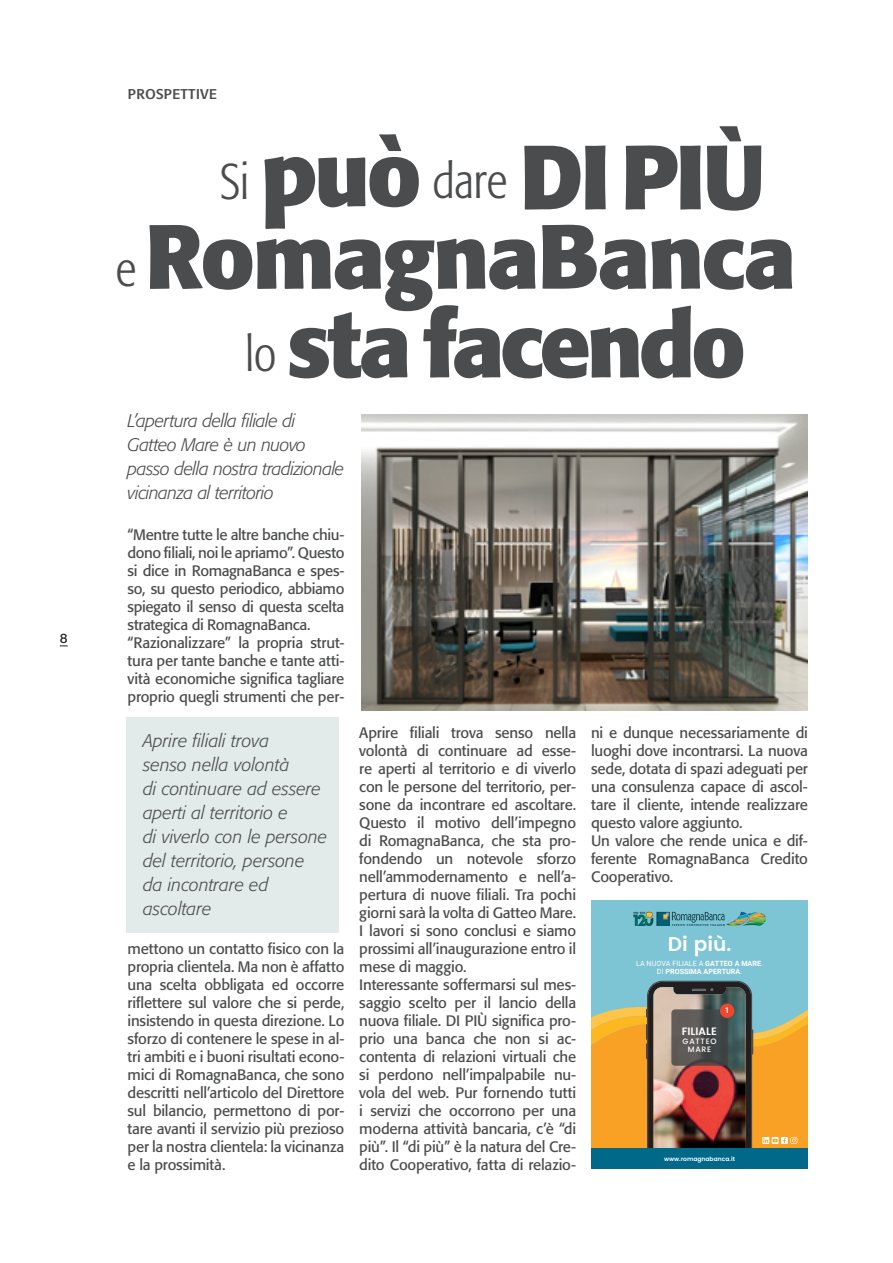
<style>
.page{position:relative;width:893px;height:1263px;background:#fff}
.page>*{position:absolute;margin:0;border:0;box-sizing:border-box;transform-origin:0 0}
.t1{font:700 90px "Formata";letter-spacing:-.03em;color:#4b4c4d}
.t2{font:300 condensed 49.65px "Formata";letter-spacing:-.01em;color:#4b4c4d}
.t3{font:600 19.8px "Poppins";color:#fff}
.abstract{font:italic 300 18px/24px "Formata";color:#4b4c4d}
.abstract-2{font:italic 300 18px/24px "Formata";letter-spacing:-.025em;color:#4b4c4d}
.t4{font:18px "Formata Regular SC";color:#4b4c4d}
.t5{font:15px/18px "Formata";letter-spacing:-.015em;color:#4b4c4d;text-align:justify}
.t6{font:13.5px "Formata";color:#231f20}
.t7{font:600 10.65px "Poppins";color:#fff}
.t8{font:700 8.25px "Roboto";color:#fff}
.t9{font:500 7.8px/7.8px "Poppins";letter-spacing:.095em;color:#fff;text-align:center}
.t10{font:700 7.2px/8.2px "Roboto";color:#fff;text-align:center}
.t11{font:600 6px "Poppins";color:#fff}
.s1{font-weight:400}
</style>
<div class="page">
<img style="left:362px;top:414px;width:446px;height:297px">
<div style="left:591px;top:900px;width:217px;height:269px;background:#7dc4d4"></div>
<img style="left:591px;top:981px;width:217px;height:168px">
<img style="left:634px;top:912px;width:131px;height:13px">
<div style="left:591px;top:1149px;width:217px;height:20px;background:#006888"></div>
<div style="left:126px;top:717px;width:213px;height:215px;background:#e3eaea"></div>
<p class="t6" style="left:60px;top:630px;width:9px">8</p>
<p class="t4" style="left:128px;top:82px;width:91px">prospettive</p>
<p class="t2" style="left:116px;top:240px;width:22px">e</p>
<p class="t1" style="left:261px;top:118px;width:162px">può</p>
<p class="t1" style="left:520px;top:121px;width:247px">DIPIÙ</p>
<p class="t2" style="left:432px;top:152px;width:76px">dare</p>
<p class="t2" style="left:220px;top:153px;width:31px">Si</p>
<p class="t1" style="left:145px;top:200px;width:653px">RomagnaBanca</p>
<p class="t1" style="left:287px;top:289px;width:460px">sta facendo</p>
<p class="t2" style="left:245px;top:325px;width:33px">lo</p>
<p class="abstract-2" style="left:128px;top:409px;width:169px">L’apertura della filiale di</p>
<p class="abstract-2" style="left:128px;top:433px;width:218px">Gatteo Mare è un nuovo passo della nostra tradizionale vicinanza al territorio</p>
<p class="t5" style="left:128px;top:526px;width:218px">“Mentre tutte le altre banche chiu&shy;dono filiali, noi le apriamo”. Questo si dice in RomagnaBanca e spes&shy;so, su questo periodico, abbiamo spiegato il senso di questa scelta strategica di RomagnaBanca.</p>
<p class="t5" style="left:128px;top:634px;width:218px">“Razionalizzare” la propria strut&shy;tura per tante banche e tante atti&shy;vità economiche significa tagliare proprio quegli strumenti che per-</p>
<p class="abstract" style="left:143px;top:729px;width:128px">Aprire filiali trova</p>
<p class="abstract" style="left:143px;top:753px;width:148px">senso nella volontà</p>
<p class="abstract" style="left:143px;top:777px;width:179px">di continuare ad essere aperti al territorio e</p>
<p class="abstract" style="left:143px;top:825px;width:186px">di viverlo con le persone del territorio, persone</p>
<p class="abstract" style="left:143px;top:873px;width:127px">da incontrare ed ascoltare</p>
<p class="t5" style="left:128px;top:940px;width:218px">mettono un contatto fisico con la propria clientela. Ma non è affatto una scelta obbligata ed occorre riflettere sul valore che si perde, insistendo in questa direzione. Lo sforzo di contenere le spese in al&shy;tri ambiti e i buoni risultati econo&shy;mici di RomagnaBanca, che sono descritti nell’articolo del Direttore sul bilancio, permettono di por&shy;tare avanti il servizio più prezioso per la nostra clientela: la vicinanza e la prossimità.</p>
<p class="t5" style="left:359px;top:724px;width:218px">Aprire filiali trova senso nella volontà di continuare ad esse&shy;re aperti al territorio e di viverlo con le persone del territorio, per&shy;sone da incontrare ed ascoltare.<br>Questo il motivo dell’impegno di RomagnaBanca, che sta pro&shy;fondendo un notevole sforzo nell’ammodernamento e nell’a&shy;pertura di nuove filiali. Tra pochi giorni sarà la volta di Gatteo Mare.<br>I lavori si sono conclusi e siamo prossimi all’inaugurazione entro il mese di maggio.</p>
<p class="t5" style="left:359px;top:976px;width:218px">Interessante soffermarsi sul mes&shy;saggio scelto per il lancio della nuova filiale. DI PIÙ significa pro&shy;prio una banca che non si ac&shy;contenta di relazioni virtuali che si perdono nell’impalpabile nu&shy;vola del web. Pur fornendo tutti i servizi che occorrono per una moderna attività bancaria, c’è “di più”. Il “di più” è la natura del Cre&shy;dito Cooperativo, fatta di relazio-</p>
<p class="t5" style="left:591px;top:724px;width:218px">ni e dunque necessariamente di luoghi dove incontrarsi. La nuova sede, dotata di spazi adeguati per una consulenza capace di ascol&shy;tare il cliente, intende realizzare questo valore aggiunto.</p>
<p class="t5" style="left:591px;top:832px;width:218px">Un valore che rende unica e dif&shy;ferente RomagnaBanca Credito Cooperativo.</p>
<p class="t3" style="left:668px;top:929px;width:65px">Di più.</p>
<p class="t10" style="left:636px;top:959px;width:128px"><span class="s1">LA NUOVA FILIALE A</span> GATTEO A MARE<span class="s1">.<br>DI</span> PROSSIMA APERTURA<span class="s1">.</span></p>
<p class="t7" style="left:682px;top:1023px;width:37px">FILIALE</p>
<p class="t9" style="left:683px;top:1037px;width:36px">GATTEO<br>MARE</p>
<p class="t8" style="left:725px;top:1004px;width:6px">1</p>
<p class="t11" style="left:664px;top:1154px;width:72px">www.romagnabanca.it</p>
</div>
